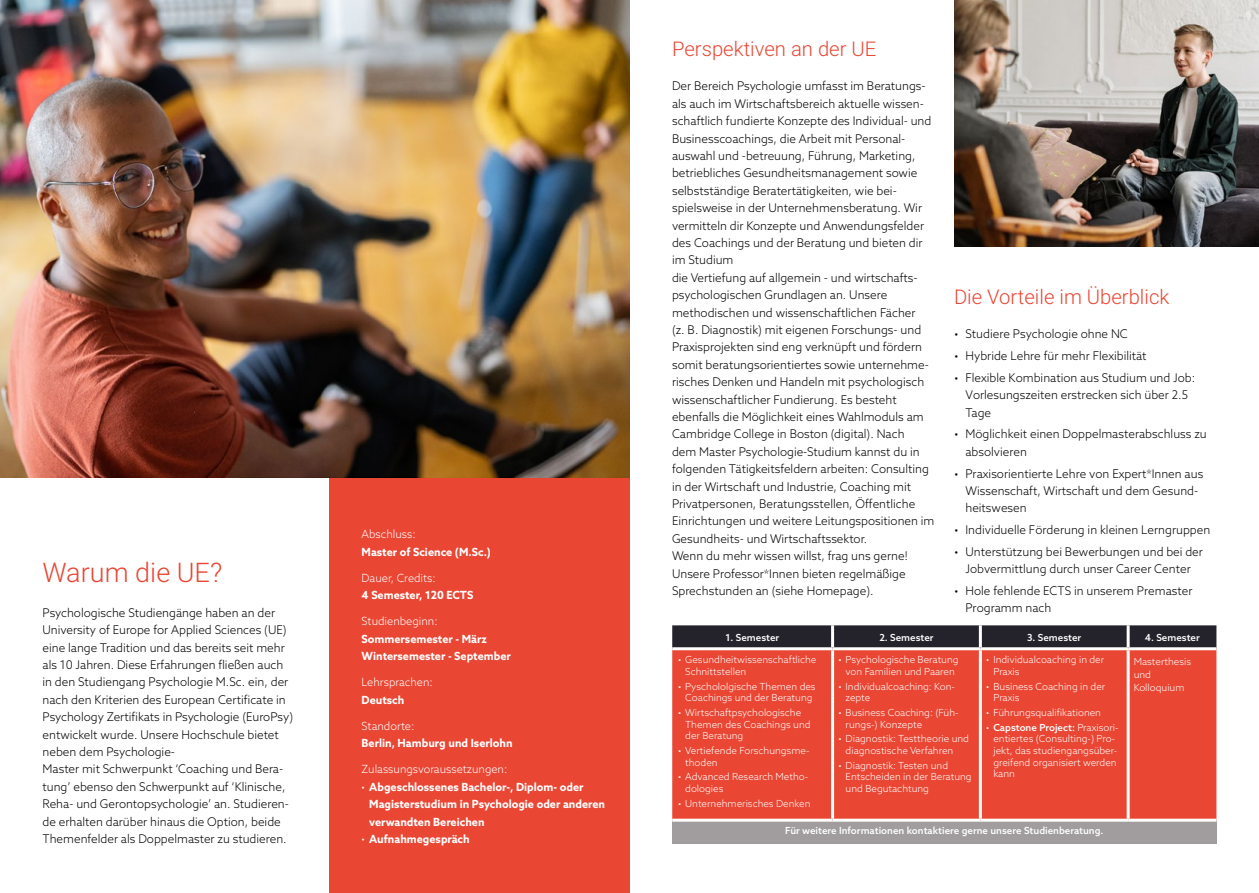
<style>
.page{position:relative;width:1259px;height:893px;background:#fff}
.page>*{position:absolute;margin:0;border:0;box-sizing:border-box;transform-origin:0 0}
.t1{font:300 27px "Heebo";color:#e94734}
.t2{font:300 20.25px "Heebo";color:#e94734}
.t3{font:300 12px/17.4px "Azo Sans";color:#000}
.t4{font:700 11.25px/17.4px "Azo Sans";color:#fff}
.t5{font:300 11.25px "Azo Sans";color:#fff}
.t6{font:300 9.75px/11.7px "Azo Sans";color:#fff}
.t7{font:500 9.75px "Azo Sans";color:#fff}
.s1{font-weight:500}
</style>
<div class="page">
<div style="left:329px;top:395px;width:300px;height:498px;background:#e94734"></div>
<img style="left:0;top:0;width:629px;height:478px">
<div style="left:672px;top:625px;width:544px;height:22px;background:#24232c"></div>
<div style="left:672px;top:650px;width:544px;height:169px;background:#e94734"></div>
<div style="left:672px;top:820px;width:544px;height:24px;background:#a19d9f"></div>
<hr style="left:831px;top:650px;width:3px;height:169px;background:#fff">
<hr style="left:672px;top:819px;width:160px;height:3px;background:#fff">
<hr style="left:832px;top:819px;width:148px;height:3px;background:#fff">
<hr style="left:980px;top:819px;width:148px;height:3px;background:#fff">
<hr style="left:1128px;top:819px;width:88px;height:3px;background:#fff">
<hr style="left:979px;top:650px;width:3px;height:169px;background:#fff">
<hr style="left:1126px;top:650px;width:3px;height:169px;background:#fff">
<hr style="left:831px;top:625px;width:3px;height:22px;background:#fff">
<hr style="left:979px;top:625px;width:3px;height:22px;background:#fff">
<hr style="left:1126px;top:625px;width:3px;height:22px;background:#fff">
<img style="left:954px;top:0;width:305px;height:247px">
<h1 class="t1" style="left:43px;top:554px;width:181px">Warum die UE?</h1>
<p class="t3" style="left:43px;top:604px;width:252px">Psychologische Studiengänge haben an der University of Europe for Applied Sciences (UE) eine lange Tradition und das bereits seit mehr als 10 Jahren. Diese Erfahrungen fließen auch in den Studiengang Psychologie M.Sc. ein, der nach den Kriterien des European Certificate in Psychology Zertifikats in Psychologie (EuroPsy) entwickelt wurde. Unsere Hochschule bietet neben dem Psychologie-<br>Master mit Schwerpunkt ‘Coaching und Bera&shy;tung’ ebenso den Schwerpunkt auf ‘Klinische, Reha- und Gerontopsychologie’ an. Studieren&shy;de erhalten darüber hinaus die Option, beide Themenfelder als Doppelmaster zu studieren.</p>
<p class="t5" style="left:361px;top:527px;width:56px">Abschluss:</p>
<p class="t4" style="left:361px;top:543px;width:131px">Master of Science (M.Sc.)</p>
<p class="t5" style="left:361px;top:571px;width:76px">Dauer, Credits:</p>
<p class="t4" style="left:361px;top:586px;width:113px">4 Semester, 120 ECTS</p>
<p class="t5" style="left:361px;top:614px;width:77px">Studienbeginn:</p>
<p class="t4" style="left:361px;top:630px;width:151px">Sommersemester - März<br>Wintersemester - September</p>
<p class="t5" style="left:361px;top:675px;width:73px">Lehrsprachen:</p>
<p class="t4" style="left:361px;top:691px;width:44px">Deutsch</p>
<p class="t5" style="left:361px;top:718px;width:54px">Standorte:</p>
<p class="t4" style="left:361px;top:734px;width:152px">Berlin, Hamburg und Iserlohn</p>
<p class="t5" style="left:361px;top:762px;width:147px">Zulassungsvoraussetzungen:</p>
<p class="t4" style="left:361px;top:778px;width:223px">· Abgeschlossenes Bachelor-, Diplom- oder</p>
<p class="t4" style="left:369px;top:795px;width:237px">Magisterstudium in Psychologie oder anderen</p>
<p class="t4" style="left:369px;top:813px;width:117px">verwandten Bereichen</p>
<p class="t4" style="left:361px;top:830px;width:110px">· Aufnahmegespräch</p>
<h2 class="t2" style="left:672px;top:34px;width:206px">Perspektiven an der UE</h2>
<p class="t3" style="left:672px;top:77px;width:264px">Der Bereich Psychologie umfasst im Beratungs&shy;als auch im Wirtschaftsbereich aktuelle wissen&shy;schaftlich fundierte Konzepte des Individual- und Businesscoachings, die Arbeit mit Personal&shy;auswahl und -betreuung, Führung, Marketing, betriebliches Gesundheitsmanagement sowie selbstständige Beratertätigkeiten, wie bei&shy;spielsweise in der Unternehmensberatung. Wir vermitteln dir Konzepte und Anwendungsfelder des Coachings und der Beratung und bieten dir im Studium<br>die Vertiefung auf allgemein - und wirtschafts&shy;psychologischen Grundlagen an. Unsere methodischen und wissenschaftlichen Fächer<br>(z. B. Diagnostik) mit eigenen Forschungs- und Praxisprojekten sind eng verknüpft und fördern somit beratungsorientiertes sowie unternehme&shy;risches Denken und Handeln mit psychologisch wissenschaftlicher Fundierung. Es besteht ebenfalls die Möglichkeit eines Wahlmoduls am Cambridge College in Boston (digital). Nach<br>dem Master Psychologie-Studium kannst du in folgenden Tätigkeitsfeldern arbeiten: Consulting in der Wirtschaft und Industrie, Coaching mit Privatpersonen, Beratungsstellen, Öffentliche Einrichtungen und weitere Leitungspositionen im Gesundheits- und Wirtschaftssektor.<br>Wenn du mehr wissen willst, frag uns gerne!<br>Unsere Professor*Innen bieten regelmäßige Sprechstunden an (siehe Homepage).</p>
<p class="t7" style="left:725px;top:631px;width:55px">1. Semester</p>
<p class="t7" style="left:879px;top:631px;width:56px">2. Semester</p>
<p class="t7" style="left:1027px;top:631px;width:56px">3. Semester</p>
<p class="t7" style="left:1144px;top:631px;width:57px">4. Semester</p>
<p class="t6" style="left:685px;top:654px;width:133px;text-indent:-7px">• Gesundheitwissenschaftliche<br>Schnittstellen</p>
<p class="t6" style="left:678px;top:680px;width:139px;text-align:center">• Pyschololgische Themen des<br>Coachings und der Beratung</p>
<p class="t6" style="left:685px;top:706px;width:127px;text-indent:-7px">• Wirtschaftpsychologische<br>Themen des Coachings und der Beratung</p>
<p class="t6" style="left:685px;top:745px;width:126px;text-indent:-7px">• Vertiefende Forschungsme&shy;thoden</p>
<p class="t6" style="left:685px;top:771px;width:124px;text-indent:-7px">• Advanced Research Metho&shy;dologies</p>
<p class="t6" style="left:678px;top:797px;width:134px">• Unternehmerisches Denken</p>
<h2 class="t2" style="left:954px;top:282px;width:217px">Die Vorteile im Überblick</h2>
<p class="t3" style="left:954px;top:325px;width:175px">• Studiere Psychologie ohne NC</p>
<p class="t3" style="left:954px;top:347px;width:194px">• Hybride Lehre für mehr Flexibilität</p>
<p class="t3" style="left:965px;top:369px;width:231px;text-indent:-11px">• Flexible Kombination aus Studium und Job:<br>Vorlesungszeiten erstrecken sich über 2.5<br>Tage</p>
<p class="t3" style="left:965px;top:425px;width:243px;text-indent:-11px">• Möglichkeit einen Doppelmasterabschluss zu absolvieren</p>
<p class="t3" style="left:965px;top:464px;width:239px;text-indent:-11px">• Praxisorientierte Lehre von Expert*Innen aus<br>Wissenschaft, Wirtschaft und dem Gesund&shy;heitswesen</p>
<p class="t3" style="left:954px;top:521px;width:258px">• Individuelle Förderung in kleinen Lerngruppen</p>
<p class="t3" style="left:954px;top:543px;width:250px;text-align:center">• Unterstützung bei Bewerbungen und bei der<br>Jobvermittlung durch unser Career Center</p>
<p class="t3" style="left:965px;top:582px;width:228px;text-indent:-11px">• Hole fehlende ECTS in unserem Premaster<br>Programm nach</p>
<p class="t6" style="left:838px;top:654px;width:122px;text-align:center">• Psychologische Beratung von Familien und Paaren</p>
<p class="t6" style="left:845px;top:680px;width:111px;text-indent:-7px">• Individualcoaching: Kon&shy;zepte</p>
<p class="t6" style="left:845px;top:706px;width:114px;text-indent:-7px">• Business Coaching: (Füh&shy;rungs-) Konzepte</p>
<p class="t6" style="left:845px;top:733px;width:125px;text-indent:-7px">• Diagnostik: Testtheorie und diagnostische Verfahren</p>
<p class="t6" style="left:845px;top:759px;width:128px;text-indent:-7px">• Diagnostik: Testen und<br>Entscheiden in der Beratung und Begutachtung</p>
<p class="t6" style="left:993px;top:654px;width:112px;text-indent:-7px">• Individualcoaching in der<br>Praxis</p>
<p class="t6" style="left:993px;top:680px;width:113px;text-indent:-7px">• Business Coaching in der<br>Praxis</p>
<p class="t6" style="left:986px;top:706px;width:117px">• Führungsqualifikationen</p>
<p class="t6" style="left:993px;top:721px;width:127px;text-indent:-7px">• <span class="s1">Capstone Project:</span> Praxisori&shy;entiertes (Consulting-) Pro&shy;jekt, das studiengangsüber&shy;greifend organisiert werden kann</p>
<p class="t6" style="left:1133px;top:654px;width:59px;line-height:13px">Masterthesis und<br>Kolloquium</p>
<p class="t7" style="left:785px;top:824px;width:320px">Für weitere Informationen kontaktiere gerne unsere Studienberatung.</p>
</div>
